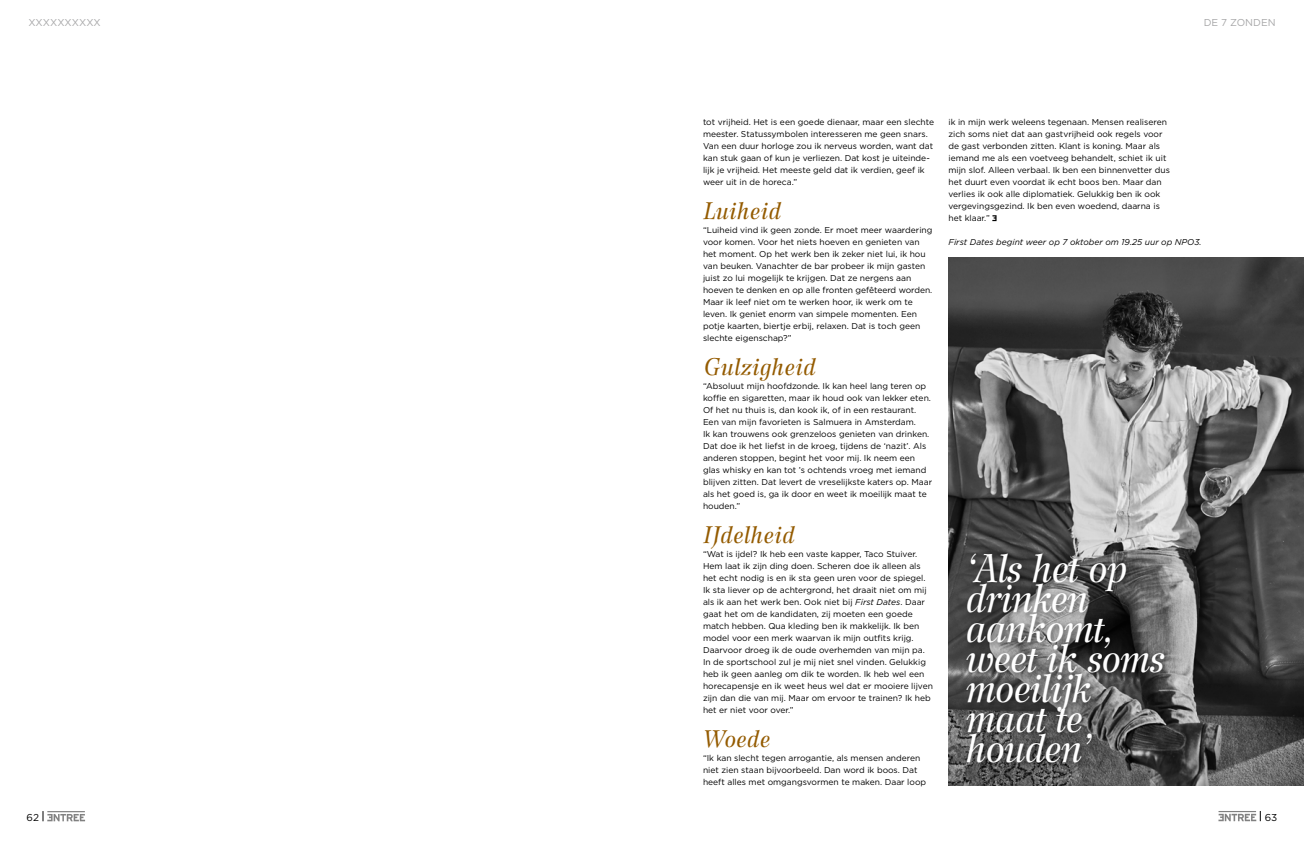
<style>
.page{position:relative;width:1304px;height:842px;background:#fff}
.page>*{position:absolute;margin:0;border:0;box-sizing:border-box;transform-origin:0 0}
.t1{font:italic 40px/30px "Wilke LT Std";letter-spacing:-.04em;color:#fff}
.t2{font:italic 24px "Wilke LT Std";letter-spacing:.005em;color:#945b00}
.t3{font:10px "Gotham";color:#a7a7a8}
.t4{font:10px "Gotham";color:#000}
.t5{font:8.5px/12px "Gotham";color:#000}
.t6{font:italic 8.5px "Gotham";color:#000}
.s1{font-style:italic}
</style>
<div class="page">
<img style="left:948px;top:257px;width:356px;height:528px">
<svg style="left:1218px;top:811px;width:43px;height:10px"></svg>
<hr style="left:1218px;top:811px;width:38px;height:1px;background:#000">
<svg style="left:43px;top:811px;width:42px;height:10px"></svg>
<hr style="left:47px;top:811px;width:38px;height:1px;background:#000">
<svg style="left:992px;top:215px;width:5px;height:6px"></svg>
<div style="left:964px;top:550px;width:208px;height:220px;background:#000;opacity:.5"></div>
<p class="t3" style="left:28px;top:16px;width:74px">XXXXXXXXXX</p>
<p class="t3" style="left:1204px;top:16px;width:73px">DE 7 ZONDEN</p>
<p class="t5" style="left:703px;top:116px;width:233px">tot vrijheid. Het is een goede dienaar, maar een slechte meester. Statussymbolen interesseren me geen snars.<br>Van een duur horloge zou ik nerveus worden, want dat kan stuk gaan of kun je verliezen. Dat kost je uiteinde&shy;lijk je vrijheid. Het meeste geld dat ik verdien, geef ik weer uit in de horeca.”</p>
<h2 class="t2" style="left:703px;top:196px;width:80px">Luiheid</h2>
<p class="t5" style="left:703px;top:224px;width:231px">“Luiheid vind ik geen zonde. Er moet meer waardering voor komen. Voor het niets hoeven en genieten van het moment. Op het werk ben ik zeker niet lui, ik hou van beuken. Vanachter de bar probeer ik mijn gasten juist zo lui mogelijk te krijgen. Dat ze nergens aan hoeven te denken en op alle fronten gefêteerd worden.<br>Maar ik leef niet om te werken hoor, ik werk om te leven. Ik geniet enorm van simpele momenten. Een potje kaarten, biertje erbij, relaxen. Dat is toch geen slechte eigenschap?”</p>
<h2 class="t2" style="left:703px;top:352px;width:115px">Gulzigheid</h2>
<p class="t5" style="left:703px;top:380px;width:231px">“Absoluut mijn hoofdzonde. Ik kan heel lang teren op koffie en sigaretten, maar ik houd ook van lekker eten.<br>Of het nu thuis is, dan kook ik, of in een restaurant.<br>Een van mijn favorieten is Salmuera in Amsterdam.<br>Ik kan trouwens ook grenzeloos genieten van drinken.<br>Dat doe ik het liefst in de kroeg, tijdens de ‘nazit’. Als anderen stoppen, begint het voor mij. Ik neem een glas whisky en kan tot ’s ochtends vroeg met iemand blijven zitten. Dat levert de vreselijkste katers op. Maar als het goed is, ga ik door en weet ik moeilijk maat te houden.”</p>
<h2 class="t2" style="left:703px;top:520px;width:94px">IJdelheid</h2>
<p class="t5" style="left:703px;top:548px;width:231px">“Wat is ijdel? Ik heb een vaste kapper, Taco Stuiver.<br>Hem laat ik zijn ding doen. Scheren doe ik alleen als het echt nodig is en ik sta geen uren voor de spiegel.<br>Ik sta liever op de achtergrond, het draait niet om mij als ik aan het werk ben. Ook niet bij <span class="s1">First Dates</span>. Daar gaat het om de kandidaten, zij moeten een goede match hebben. Qua kleding ben ik makkelijk. Ik ben model voor een merk waarvan ik mijn outfits krijg.<br>Daarvoor droeg ik de oude overhemden van mijn pa.<br>In de sportschool zul je mij niet snel vinden. Gelukkig heb ik geen aanleg om dik te worden. Ik heb wel een horecapensje en ik weet heus wel dat er mooiere lijven zijn dan die van mij. Maar om ervoor te trainen? Ik heb het er niet voor over.”</p>
<h2 class="t2" style="left:703px;top:724px;width:69px">Woede</h2>
<p class="t5" style="left:703px;top:752px;width:225px">“Ik kan slecht tegen arrogantie, als mensen anderen niet zien staan bijvoorbeeld. Dan word ik boos. Dat heeft alles met omgangsvormen te maken. Daar loop</p>
<p class="t5" style="left:948px;top:116px;width:223px">ik in mijn werk weleens tegenaan. Mensen realiseren zich soms niet dat aan gastvrijheid ook regels voor de gast verbonden zitten. Klant is koning. Maar als iemand me als een voetveeg behandelt, schiet ik uit mijn slof. Alleen verbaal. Ik ben een binnenvetter dus het duurt even voordat ik echt boos ben. Maar dan verlies ik ook alle diplomatiek. Gelukkig ben ik ook vergevingsgezind. Ik ben even woedend, daarna is het klaar.”</p>
<p class="t6" style="left:948px;top:237px;width:255px">First Dates begint weer op 7 oktober om 19.25 uur op NPO3.</p>
<h1 class="t1" style="left:965px;top:553px;width:202px">‘Als het op drinken aankomt, weet ik soms moeilijk maat te houden’</h1>
<p class="t4" style="left:27px;top:811px;width:14px">62</p>
<p class="t4" style="left:1265px;top:811px;width:14px">63</p>
</div>
